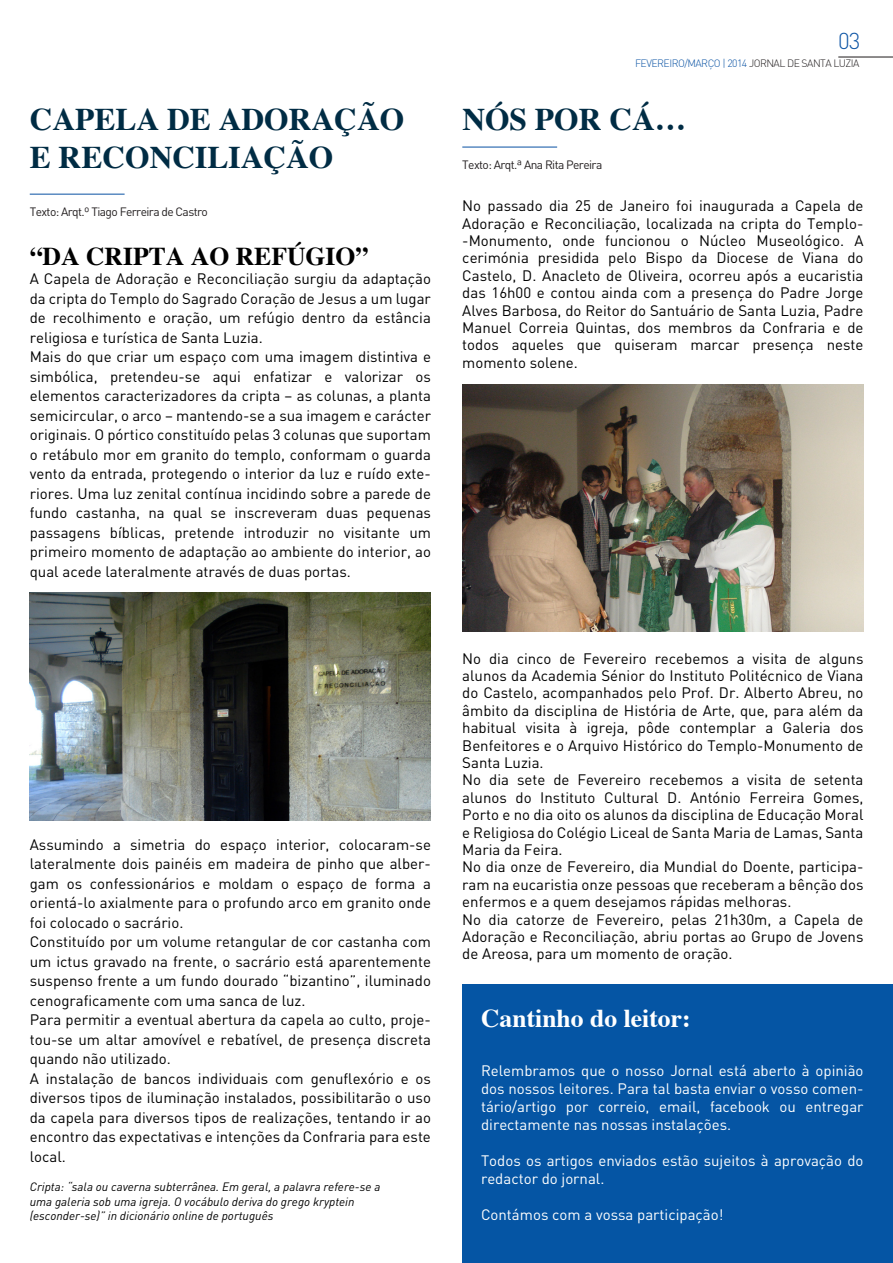
<style>
.page{position:relative;width:893px;height:1263px;background:#fff}
.page>*{position:absolute;margin:0;border:0;box-sizing:border-box;transform-origin:0 0}
.t1{font:700 31.5px/37.8px "Times";color:#002c44}
.t2{font:700 25.65px "Times";color:#000}
.t3{font:700 25.65px "Times";color:#fff}
.t4{font:300 22.65px "DIN Pro";color:#0e55a5}
.t5{font:15px/19.5px "DIN Pro";color:#000}
.t6{font:15px/18px "DIN Pro";color:#fff;text-align:justify}
.t7{font:italic 12px/14.4px "DIN";color:#010101}
.t8{font:12px "DIN Pro";letter-spacing:-.05em;color:#231f20}
.t9{font:300 10.5px "DIN";letter-spacing:-.05em;color:#0e55a5}
.s1{color:#231f20}
</style>
<div class="page">
<div style="left:463px;top:984px;width:430px;height:279px;background:#0555a4"></div>
<hr style="left:838px;top:56px;width:55px;height:2px;background:#231f20">
<img style="left:30px;top:592px;width:401px;height:228px">
<img style="left:463px;top:385px;width:400px;height:246px">
<hr style="left:30px;top:194px;width:95px;height:1px;background:#0e55a5">
<hr style="left:462px;top:147px;width:95px;height:1px;background:#0e55a5">
<h3 class="t4" style="left:838px;top:25px;width:24px">03</h3>
<p class="t9" style="left:635px;top:57px;width:226px">FEVEREIRO/MARÇO | 2014 <span class="s1">JORNAL DE SANTA LUZIA</span></p>
<h1 class="t1" style="left:30px;top:98px;width:376px">CAPELA DE ADORAÇÃO<br>E RECONCILIAÇÃO</h1>
<h1 class="t1" style="left:462px;top:98px;width:225px">NÓS POR CÁ…</h1>
<p class="t8" style="left:30px;top:204px;width:180px">Texto: Arqt.º Tiago Ferreira de Castro</p>
<p class="t8" style="left:462px;top:156px;width:141px">Texto: Arqt.ª Ana Rita Pereira</p>
<p class="t5" style="left:462px;top:196px;width:403px;line-height:17.4px;text-align:justify">No passado dia 25 de Janeiro foi inaugurada a Capela de Adoração e Reconciliação, localizada na cripta do Templo--Monumento, onde funcionou o Núcleo Museológico. A cerimónia presidida pelo Bispo da Diocese de Viana do Castelo, D. Anacleto de Oliveira, ocorreu após a eucaristia das 16h00 e contou ainda com a presença do Padre Jorge Alves Barbosa, do Reitor do Santuário de Santa Luzia, Padre Manuel Correia Quintas, dos membros da Confraria e de todos aqueles que quiseram marcar presença neste momento solene.</p>
<h2 class="t2" style="left:30px;top:232px;width:340px">“DA CRIPTA AO REFÚGIO”</h2>
<p class="t5" style="left:30px;top:269px;width:403px">A Capela de Adoração e Reconciliação surgiu da adaptação da cripta do Templo do Sagrado Coração de Jesus a um lugar de recolhimento e oração, um refúgio dentro da estância religiosa e turística de Santa Luzia.<br>Mais do que criar um espaço com uma imagem distintiva e simbólica, pretendeu-se aqui enfatizar e valorizar os elementos caracterizadores da cripta – as colunas, a planta semicircular, o arco – mantendo-se a sua imagem e carácter originais. O pórtico constituído pelas 3 colunas que suportam o retábulo mor em granito do templo, conformam o guarda vento da entrada, protegendo o interior da luz e ruído exte&shy;riores. Uma luz zenital contínua incidindo sobre a parede de fundo castanha, na qual se inscreveram duas pequenas passagens bíblicas, pretende introduzir no visitante um primeiro momento de adaptação ao ambiente do interior, ao qual acede lateralmente através de duas portas.</p>
<p class="t5" style="left:30px;top:834px;width:403px">Assumindo a simetria do espaço interior, colocaram-se lateralmente dois painéis em madeira de pinho que alber&shy;gam os confessionários e moldam o espaço de forma a orientá-lo axialmente para o profundo arco em granito onde foi colocado o sacrário.<br>Constituído por um volume retangular de cor castanha com um ictus gravado na frente, o sacrário está aparentemente suspenso frente a um fundo dourado “bizantino”, iluminado cenograficamente com uma sanca de luz.<br>Para permitir a eventual abertura da capela ao culto, proje&shy;tou-se um altar amovível e rebatível, de presença discreta quando não utilizado.<br>A instalação de bancos individuais com genuflexório e os diversos tipos de iluminação instalados, possibilitarão o uso da capela para diversos tipos de realizações, tentando ir ao encontro das expectativas e intenções da Confraria para este local.</p>
<p class="t7" style="left:30px;top:1180px;width:352px">Cripta: “sala ou caverna subterrânea. Em geral, a palavra refere-se a uma galeria sob uma igreja. O vocábulo deriva do grego kryptein (esconder-se)” in dicionário online de português</p>
<p class="t5" style="left:462px;top:649px;width:403px;line-height:17.4px">No dia cinco de Fevereiro recebemos a visita de alguns alunos da Academia Sénior do Instituto Politécnico de Viana do Castelo, acompanhados pelo Prof. Dr. Alberto Abreu, no âmbito da disciplina de História de Arte, que, para além da habitual visita à igreja, pôde contemplar a Galeria dos Benfeitores e o Arquivo Histórico do Templo-Monumento de Santa Luzia.<br>No dia sete de Fevereiro recebemos a visita de setenta alunos do Instituto Cultural D. António Ferreira Gomes, Porto e no dia oito os alunos da disciplina de Educação Moral e Religiosa do Colégio Liceal de Santa Maria de Lamas, Santa Maria da Feira.<br>No dia onze de Fevereiro, dia Mundial do Doente, participa&shy;ram na eucaristia onze pessoas que receberam a bênção dos enfermos e a quem desejamos rápidas melhoras.<br>No dia catorze de Fevereiro, pelas 21h30m, a Capela de Adoração e Reconciliação, abriu portas ao Grupo de Jovens de Areosa, para um momento de oração.</p>
<h2 class="t3" style="left:481px;top:994px;width:211px">Cantinho do leitor:</h2>
<p class="t6" style="left:481px;top:1061px;width:384px">Relembramos que o nosso Jornal está aberto à opinião dos nossos leitores. Para tal basta enviar o vosso comen&shy;tário/artigo por correio, email, facebook ou entregar directamente nas nossas instalações.</p>
<p class="t6" style="left:481px;top:1151px;width:384px">Todos os artigos enviados estão sujeitos à aprovação do redactor do jornal.</p>
<p class="t6" style="left:481px;top:1205px;width:244px">Contámos com a vossa participação!</p>
</div>
